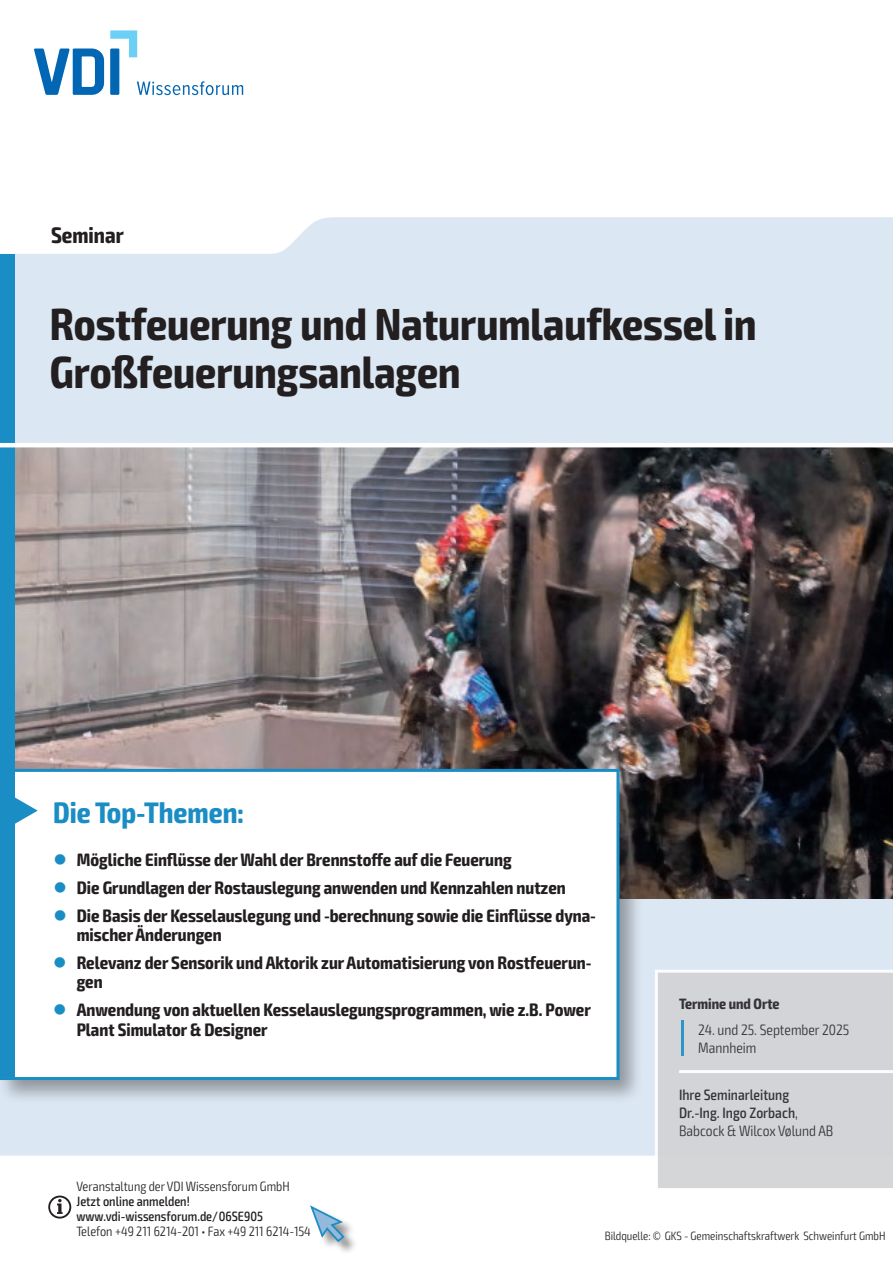
<style>
.page{position:relative;width:893px;height:1263px;background:#fff}
.page>*{position:absolute;margin:0;border:0;box-sizing:border-box;transform-origin:0 0}
.t1{font:700 condensed 45px/48px "Exo 2";color:#231f20}
.t2{font:700 condensed 29.7px "Exo 2";color:#1a8dc4}
.t3{font:700 condensed 22.5px "Exo 2";color:#231f20}
.t4{font:700 condensed 18px/19.5px "Exo 2";color:#231f20}
.t5{font:500 condensed 15px/18px "Exo 2";color:#231f20}
.t6{font:300 condensed 15px/18px "Exo 2";color:#231f20}
.t7{font:700 condensed 15px "Exo 2";color:#231f20}
.t8{font:300 condensed 13.5px "Exo 2";color:#231f20}
.t9{font:500 condensed 13.5px/15px "Exo 2";color:#231f20}
.t10{font:300 condensed 12px "Exo 2";color:#231f20}
.s1{color:#1a8dc4}
.s2{font-weight:300}
</style>
<div class="page">
<div style="left:0;top:217px;width:893px;height:938px;background:#dbe7f3"></div>
<img style="left:14px;top:447px;width:879px;height:451px">
<div style="left:0;top:765px;width:644px;height:340px;background:#231f20;opacity:.4"></div>
<div style="left:2px;top:770px;width:616px;height:308px;background:#fff"></div>
<div style="left:3px;top:772px;width:11px;height:305px;background:#1a8dc4"></div>
<div style="left:0;top:769px;width:619px;height:311px;border:3px solid #1a8dc4"></div>
<svg style="left:14px;top:796px;width:24px;height:29px"></svg>
<div style="left:0;top:254px;width:14px;height:519px;background:#1a8dc4"></div>
<div style="left:311px;top:1206px;width:47px;height:49px;background:#231f20;opacity:.5"></div>
<svg style="left:310px;top:1205px;width:36px;height:38px"></svg>
<hr style="left:0;top:443px;width:893px;height:4px;background:#fff">
<div style="left:655px;top:970px;width:238px;height:218px;background:#d2d4d7"></div>
<svg style="left:48px;top:1195px;width:23px;height:23px"></svg>
<svg style="left:34px;top:30px;width:209px;height:65px"></svg>
<p class="t3" style="left:51px;top:221px;width:74px">Seminar</p>
<h1 class="t1" style="left:50px;top:301px;width:708px">Rostfeuerung und Naturumlaufkessel in<br>Großfeuerungsanlagen</h1>
<h2 class="t2" style="left:53px;top:794px;width:192px">Die Top-Themen:</h2>
<p class="t4" style="left:53px;top:850px;width:460px"><span class="s1">●</span> Mögliche Einflüsse der Wahl der Brennstoffe auf die Feuerung</p>
<p class="t4" style="left:53px;top:878px;width:514px"><span class="s1">●</span> Die Grundlagen der Rostauslegung anwenden und Kennzahlen nutzen</p>
<p class="t4" style="left:77px;top:906px;width:521px;text-indent:-23px"><span class="s1">●</span> Die Basis der Kesselauslegung und -berechnung sowie die Einflüsse dyna&shy;mischer Änderungen</p>
<p class="t4" style="left:77px;top:953px;width:516px;text-indent:-23px"><span class="s1">●</span> Relevanz der Sensorik und Aktorik zur Automatisierung von Rostfeuerun&shy;gen</p>
<p class="t4" style="left:77px;top:1000px;width:516px;text-indent:-23px"><span class="s1">●</span> Anwendung von aktuellen Kesselauslegungsprogrammen, wie z.B. Power<br>Plant Simulator &amp; Designer</p>
<p class="t7" style="left:679px;top:994px;width:102px">Termine und Orte</p>
<p class="t6" style="left:698px;top:1021px;width:153px">24. und 25. September 2025<br>Mannheim</p>
<p class="t5" style="left:679px;top:1086px;width:156px">Ihre Seminarleitung<br>Dr.-Ing. Ingo Zorbach<span class="s2">,<br>Babcock &amp; Wilcox Vølund AB</span></p>
<p class="t8" style="left:77px;top:1178px;width:215px">Veranstaltung der VDI Wissensforum GmbH</p>
<p class="t9" style="left:77px;top:1194px;width:188px">Jetzt online anmelden! www.vdi-wissensforum.de/06SE905</p>
<p class="t8" style="left:77px;top:1223px;width:236px">Telefon +49 211 6214-201 • Fax +49 211 6214-154</p>
<p class="t10" style="left:605px;top:1229px;width:282px">Bildquelle: © GKS - Gemeinschaftskraftwerk Schweinfurt GmbH</p>
</div>
